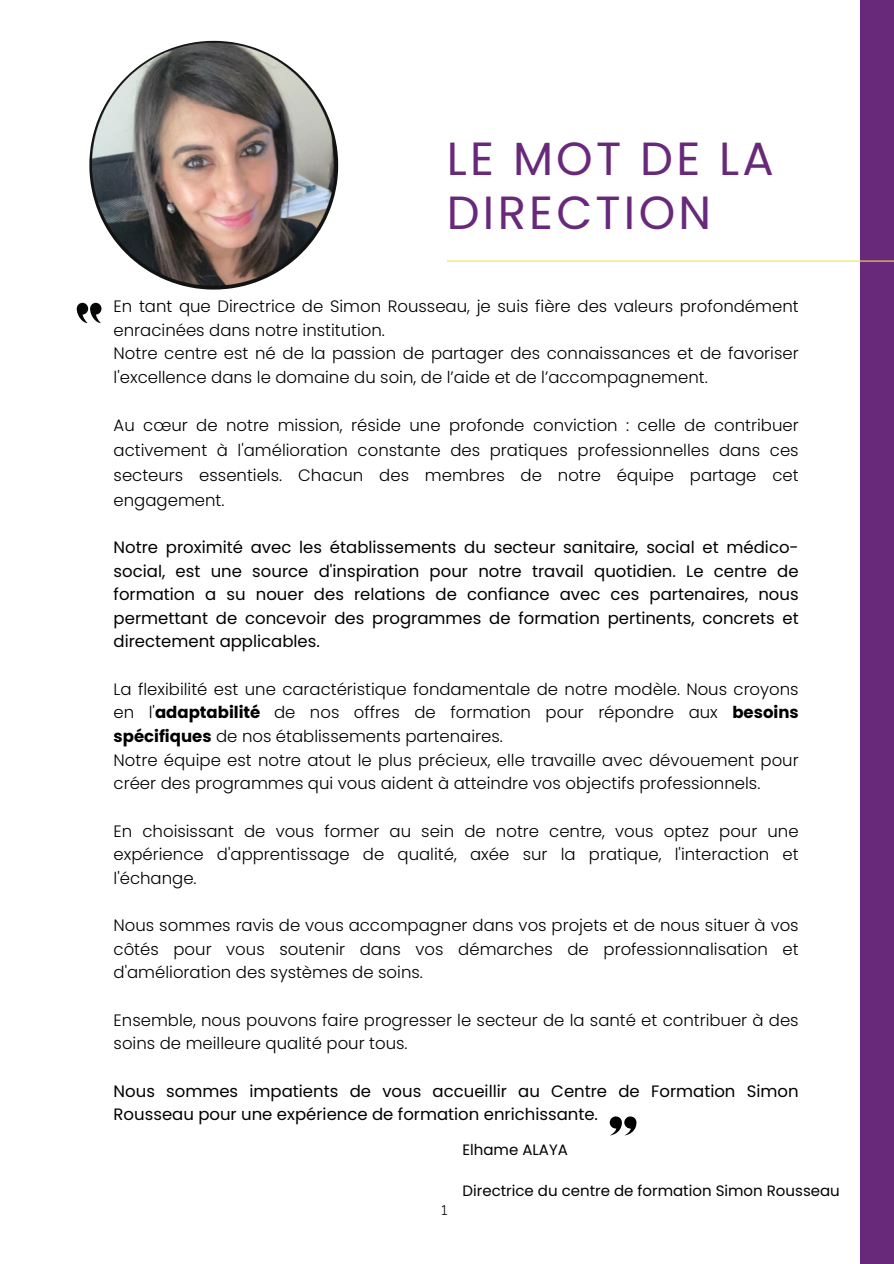
<style>
.page{position:relative;width:894px;height:1264px;background:#fff}
.page>*{position:absolute;margin:0;border:0;box-sizing:border-box;transform-origin:0 0}
.t1{font:46.5px/54px "Poppins";letter-spacing:.07em;color:#69297b}
.t2{font:300 16.5px/23.7px "Poppins";color:#000}
.t3{font:16.5px/23.7px "Poppins";color:#000;text-align:justify}
.t4{font:15px "Poppins";color:#000}
.t5{font:300 13.8px "Nunito";color:#000}
.s1{font-weight:700}
</style>
<div class="page">
<div style="left:860px;top:0;width:33px;height:1263px;background:#69297b"></div>
<hr style="left:447px;top:260px;width:446px;height:2px;background:#ebe34d">
<img style="left:89px;top:41px;width:249px;height:248px">
<svg style="left:77px;top:303px;width:24px;height:20px"></svg>
<svg style="left:609px;top:1116px;width:27px;height:19px"></svg>
<p class="t1" style="left:446px;top:131px;width:328px">LE MOT DE LA<br>DIRECTION</p>
<p class="t2" style="left:114px;top:294px;width:686px">En tant que Directrice de Simon Rousseau, je suis fière des valeurs profondément enracinées dans notre institution.</p>
<h1 class="t2" style="left:114px;top:342px;width:686px">Notre centre est né de la passion de partager des connaissances et de favoriser l'excellence dans le domaine du soin, de l’aide et de l’accompagnement.</h1>
<p class="t2" style="left:114px;top:413px;width:686px;line-height:24.8px;text-align:justify">Au cœur de notre mission, réside une profonde conviction : celle de contribuer activement à l'amélioration constante des pratiques professionnelles dans ces secteurs essentiels. Chacun des membres de notre équipe partage cet engagement.</p>
<p class="t3" style="left:114px;top:535px;width:686px">Notre proximité avec les établissements du secteur sanitaire, social et médico&shy;social, est une source d'inspiration pour notre travail quotidien. Le centre de formation a su nouer des relations de confiance avec ces partenaires, nous permettant de concevoir des programmes de formation pertinents, concrets et directement applicables.</p>
<p class="t2" style="left:114px;top:677px;width:686px;text-align:justify">La flexibilité est une caractéristique fondamentale de notre modèle. Nous croyons en l'<span class="s1">adaptabilité</span> de nos offres de formation pour répondre aux <span class="s1">besoins spécifiques</span> de nos établissements partenaires.</p>
<p class="t2" style="left:114px;top:748px;width:686px">Notre équipe est notre atout le plus précieux, elle travaille avec dévouement pour créer des programmes qui vous aident à atteindre vos objectifs professionnels.</p>
<p class="t2" style="left:114px;top:819px;width:686px;text-align:justify">En choisissant de vous former au sein de notre centre, vous optez pour une expérience d'apprentissage de qualité, axée sur la pratique, l'interaction et l'échange.</p>
<p class="t2" style="left:114px;top:913px;width:686px;text-align:justify">Nous sommes ravis de vous accompagner dans vos projets et de nous situer à vos côtés pour vous soutenir dans vos démarches de professionnalisation et d'amélioration des systèmes de soins.</p>
<p class="t2" style="left:114px;top:1008px;width:686px">Ensemble, nous pouvons faire progresser le secteur de la santé et contribuer à des soins de meilleure qualité pour tous.</p>
<p class="t3" style="left:114px;top:1078px;width:686px">Nous sommes impatients de vous accueillir au Centre de Formation Simon<br>Rousseau pour une expérience de formation enrichissante.</p>
<p class="t5" style="left:440px;top:1200px;width:10px">1</p>
<p class="t4" style="left:462px;top:1139px;width:107px">Elhame ALAYA</p>
<p class="t4" style="left:462px;top:1180px;width:379px">Directrice du centre de formation Simon Rousseau</p>
</div>
